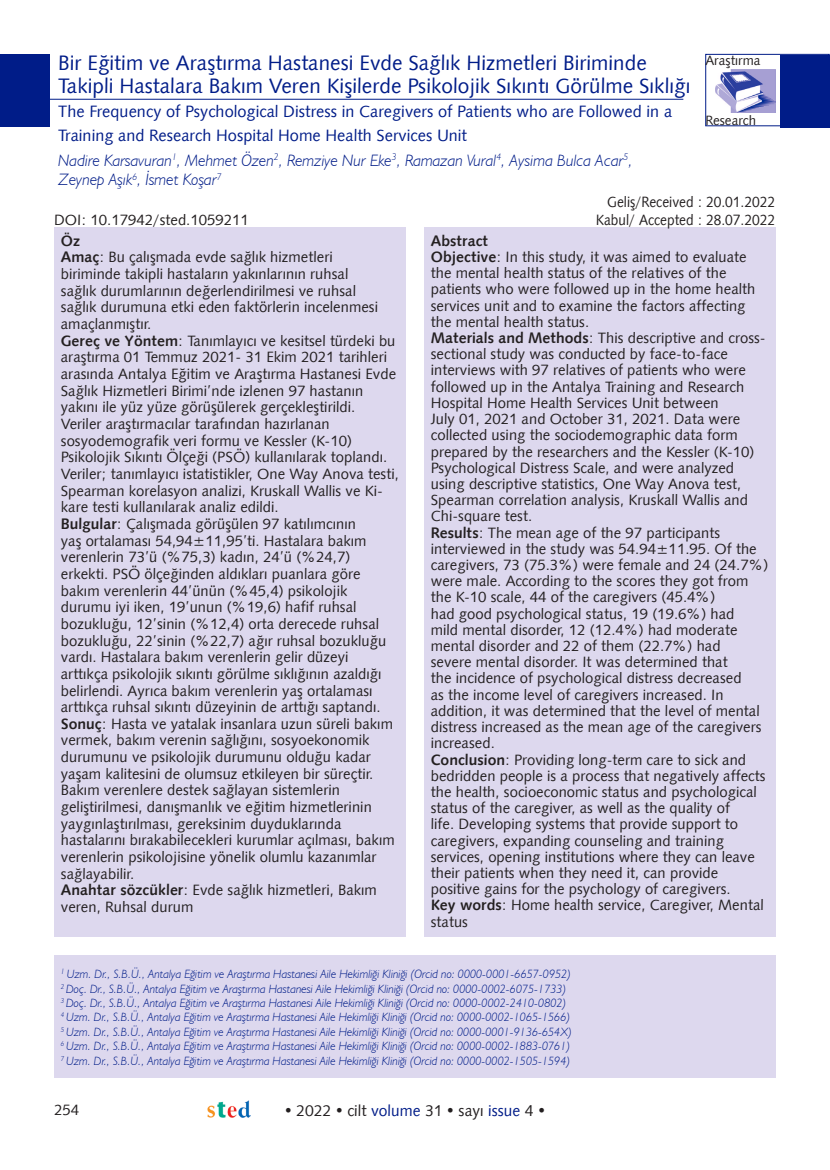
<style>
.page{position:relative;width:830px;height:1170px;background:#fff}
.page>*{position:absolute;margin:0;border:0;box-sizing:border-box;transform-origin:0 0}
.t1{font:21px "Humanist 531 BT Roman A";color:#001c88}
.t2{font:16.5px "Humanist 531 BT Roman A";color:#001c88}
.t3{font:italic 300 16.5px/19.8px "Humanist 521 BT";color:#001c88}
.t4{font:15.75px "Humanist 531 BT Roman A";color:#231f20}
.t5{font:15px/16.2px "Humanist 531 BT Roman A";color:#231f20}
.t6{font:15px "Humanist 531 BT Roman A";color:#231f20;scale:.92 1}
.t7{font:15px "Humanist 531 BT Bold A";color:#231f20}
.t8{font:13.5px "Humanist 531 BT Roman A";color:#231f20}
.t9{font:italic 300 12px "Humanist 521 BT";color:#001c88}
.s1{font-family:"Humanist 531 BT Bold A"}
.s2{color:#001c88}
</style>
<div class="page">
<img style="left:208px;top:1100px;width:42px;height:16px">
<div style="left:705px;top:54px;width:124px;height:72px;border:1px solid #001c88"></div>
<hr style="left:44px;top:99px;width:639px;height:1px;background:#001c88">
<div style="left:0;top:54px;width:50px;height:72px;background:#001c88"></div>
<img style="left:715px;top:70px;width:59px;height:43px">
<div style="left:54px;top:227px;width:352px;height:709px;background:#ddd8ee"></div>
<div style="left:424px;top:227px;width:351px;height:709px;background:#ddd8ee"></div>
<div style="left:54px;top:955px;width:720px;height:122px;background:#ddd8ee"></div>
<div style="left:779px;top:55px;width:50px;height:72px;background:#001c88"></div>
<p class="t1" style="left:58px;top:49px;width:590px">Bir Eğitim ve Araştırma Hastanesi Evde Sağlık Hizmetleri Biriminde</p>
<p class="t1" style="left:58px;top:73px;width:633px">Takipli Hastalara Bakım Veren Kişilerde Psikolojik Sıkıntı Görülme Sıklığı</p>
<p class="t2" style="left:58px;top:101px;width:615px">The Frequency of Psychological Distress in Caregivers of Patients who are Followed in a</p>
<p class="t2" style="left:58px;top:125px;width:410px">Training and Research Hospital Home Health Services Unit</p>
<p class="t3" style="left:58px;top:150px;width:575px">Nadire Karsavuran<sup>1</sup>, Mehmet Özen<sup>2</sup>, Remziye Nur Eke<sup>3</sup>, Ramazan Vural<sup>4</sup>, Aysima Bulca Acar<sup>5</sup>,<br>Zeynep Aşık<sup>6</sup>, İsmet Koşar<sup>7</sup></p>
<p class="t8" style="left:705px;top:52px;width:57px">Araştırma</p>
<p class="t8" style="left:705px;top:111px;width:52px">Research</p>
<p class="t5" style="left:54px;top:211px;width:196px">DOI: 10.17942/sted.1059211</p>
<p class="t7" style="left:61px;top:231px;width:21px">Öz</p>
<p class="t5" style="left:61px;top:248px;width:318px;line-height:16.6px"><span class="s1">Amaç</span>: Bu çalışmada evde sağlık hizmetleri biriminde takipli hastaların yakınlarının ruhsal sağlık durumlarının değerlendirilmesi ve ruhsal sağlık durumuna etki eden faktörlerin incelenmesi amaçlanmıştır.</p>
<p class="t5" style="left:61px;top:332px;width:339px;line-height:16.6px"><span class="s1">Gereç ve Yöntem</span>: Tanımlayıcı ve kesitsel türdeki bu araştırma 01 Temmuz 2021- 31 Ekim 2021 tarihleri arasında Antalya Eğitim ve Araştırma Hastanesi Evde Sağlık Hizmetleri Birimi’nde izlenen 97 hastanın yakını ile yüz yüze görüşülerek gerçekleştirildi.<br>Veriler araştırmacılar tarafından hazırlanan sosyodemografik veri formu ve Kessler (K-10)<br>Psikolojik Sıkıntı Ölçeği (PSÖ) kullanılarak toplandı.<br>Veriler; tanımlayıcı istatistikler, One Way Anova testi, Spearman korelasyon analizi, Kruskall Wallis ve Ki&shy;kare testi kullanılarak analiz edildi.</p>
<p class="t5" style="left:61px;top:515px;width:327px;line-height:16.6px"><span class="s1">Bulgular</span>: Çalışmada görüşülen 97 katılımcının<br>yaş ortalaması 54,94±11,95’ti. Hastalara bakım verenlerin 73’ü (%75,3) kadın, 24’ü (%24,7) erkekti. PSÖ ölçeğinden aldıkları puanlara göre bakım verenlerin 44’ünün (%45,4) psikolojik durumu iyi iken, 19’unun (%19,6) hafif ruhsal bozukluğu, 12’sinin (%12,4) orta derecede ruhsal bozukluğu, 22’sinin (%22,7) ağır ruhsal bozukluğu vardı. Hastalara bakım verenlerin gelir düzeyi arttıkça psikolojik sıkıntı görülme sıklığının azaldığı belirlendi. Ayrıca bakım verenlerin yaş ortalaması arttıkça ruhsal sıkıntı düzeyinin de arttığı saptandı.</p>
<p class="t5" style="left:61px;top:714px;width:335px;line-height:16.6px"><span class="s1">Sonuç</span>: Hasta ve yatalak insanlara uzun süreli bakım vermek, bakım verenin sağlığını, sosyoekonomik durumunu ve psikolojik durumunu olduğu kadar yaşam kalitesini de olumsuz etkileyen bir süreçtir.<br>Bakım verenlere destek sağlayan sistemlerin geliştirilmesi, danışmanlık ve eğitim hizmetlerinin yaygınlaştırılması, gereksinim duyduklarında hastalarını bırakabilecekleri kurumlar açılması, bakım verenlerin psikolojisine yönelik olumlu kazanımlar sağlayabilir.</p>
<p class="t5" style="left:61px;top:881px;width:317px;line-height:16.6px"><span class="s1">Anahtar sözcükler</span>: Evde sağlık hizmetleri, Bakım veren, Ruhsal durum</p>
<p class="t6" style="left:607px;top:192px;width:184px">Geliş/Received : 20.01.2022</p>
<p class="t6" style="left:595px;top:210px;width:196px">Kabul/ Accepted : 28.07.2022</p>
<p class="t7" style="left:430px;top:231px;width:59px">Abstract</p>
<p class="t5" style="left:430px;top:248px;width:326px"><span class="s1">Objective</span>: In this study, it was aimed to evaluate the mental health status of the relatives of the patients who were followed up in the home health services unit and to examine the factors affecting the mental health status.</p>
<p class="t5" style="left:430px;top:329px;width:336px"><span class="s1">Materials and Methods</span>: This descriptive and cross&shy;sectional study was conducted by face-to-face interviews with 97 relatives of patients who were followed up in the Antalya Training and Research Hospital Home Health Services Unit between<br>July 01, 2021 and October 31, 2021. Data were collected using the sociodemographic data form prepared by the researchers and the Kessler (K-10)<br>Psychological Distress Scale, and were analyzed using descriptive statistics, One Way Anova test, Spearman correlation analysis, Kruskall Wallis and Chi-square test.</p>
<p class="t5" style="left:430px;top:524px;width:339px"><span class="s1">Results</span>: The mean age of the 97 participants interviewed in the study was 54.94±11.95. Of the caregivers, 73 (75.3%) were female and 24 (24.7%) were male. According to the scores they got from the K-10 scale, 44 of the caregivers (45.4%)<br>had good psychological status, 19 (19.6%) had<br>mild mental disorder, 12 (12.4%) had moderate mental disorder and 22 of them (22.7%) had<br>severe mental disorder. It was determined that<br>the incidence of psychological distress decreased<br>as the income level of caregivers increased. In addition, it was determined that the level of mental distress increased as the mean age of the caregivers increased.</p>
<p class="t5" style="left:430px;top:750px;width:336px"><span class="s1">Conclusion</span>: Providing long-term care to sick and bedridden people is a process that negatively affects the health, socioeconomic status and psychological status of the caregiver, as well as the quality of<br>life. Developing systems that provide support to caregivers, expanding counseling and training services, opening institutions where they can leave their patients when they need it, can provide positive gains for the psychology of caregivers.</p>
<p class="t5" style="left:430px;top:896px;width:334px"><span class="s1">Key words</span>: Home health service, Caregiver, Mental status</p>
<p class="t9" style="left:61px;top:966px;width:511px"><sup>1</sup> Uzm. Dr., S.B.Ü., Antalya Eğitim ve Araştırma Hastanesi Aile Hekimliği Kliniği (Orcid no: 0000-0001-6657-0952)</p>
<p class="t9" style="left:61px;top:981px;width:506px"><sup>2</sup> Doç. Dr., S.B.Ü., Antalya Eğitim ve Araştırma Hastanesi Aile Hekimliği Kliniği (Orcid no: 0000-0002-6075-1733)</p>
<p class="t9" style="left:61px;top:995px;width:506px"><sup>3</sup> Doç. Dr., S.B.Ü., Antalya Eğitim ve Araştırma Hastanesi Aile Hekimliği Kliniği (Orcid no: 0000-0002-2410-0802)</p>
<p class="t9" style="left:61px;top:1009px;width:510px"><sup>4</sup> Uzm. Dr., S.B.Ü., Antalya Eğitim ve Araştırma Hastanesi Aile Hekimliği Kliniği (Orcid no: 0000-0002-1065-1566)</p>
<p class="t9" style="left:61px;top:1024px;width:512px"><sup>5</sup> Uzm. Dr., S.B.Ü., Antalya Eğitim ve Araştırma Hastanesi Aile Hekimliği Kliniği (Orcid no: 0000-0001-9136-654X)</p>
<p class="t9" style="left:61px;top:1038px;width:510px"><sup>6</sup> Uzm. Dr., S.B.Ü., Antalya Eğitim ve Araştırma Hastanesi Aile Hekimliği Kliniği (Orcid no: 0000-0002-1883-0761)</p>
<p class="t9" style="left:61px;top:1053px;width:510px"><sup>7</sup> Uzm. Dr., S.B.Ü., Antalya Eğitim ve Araştırma Hastanesi Aile Hekimliği Kliniği (Orcid no: 0000-0002-1505-1594)</p>
<p class="t5" style="left:54px;top:1101px;width:27px">254</p>
<p class="t4" style="left:284px;top:1100px;width:262px">• 2022 • cilt <span class="s2">volume</span> 31 • sayı <span class="s2">issue</span> 4 •</p>
</div>
